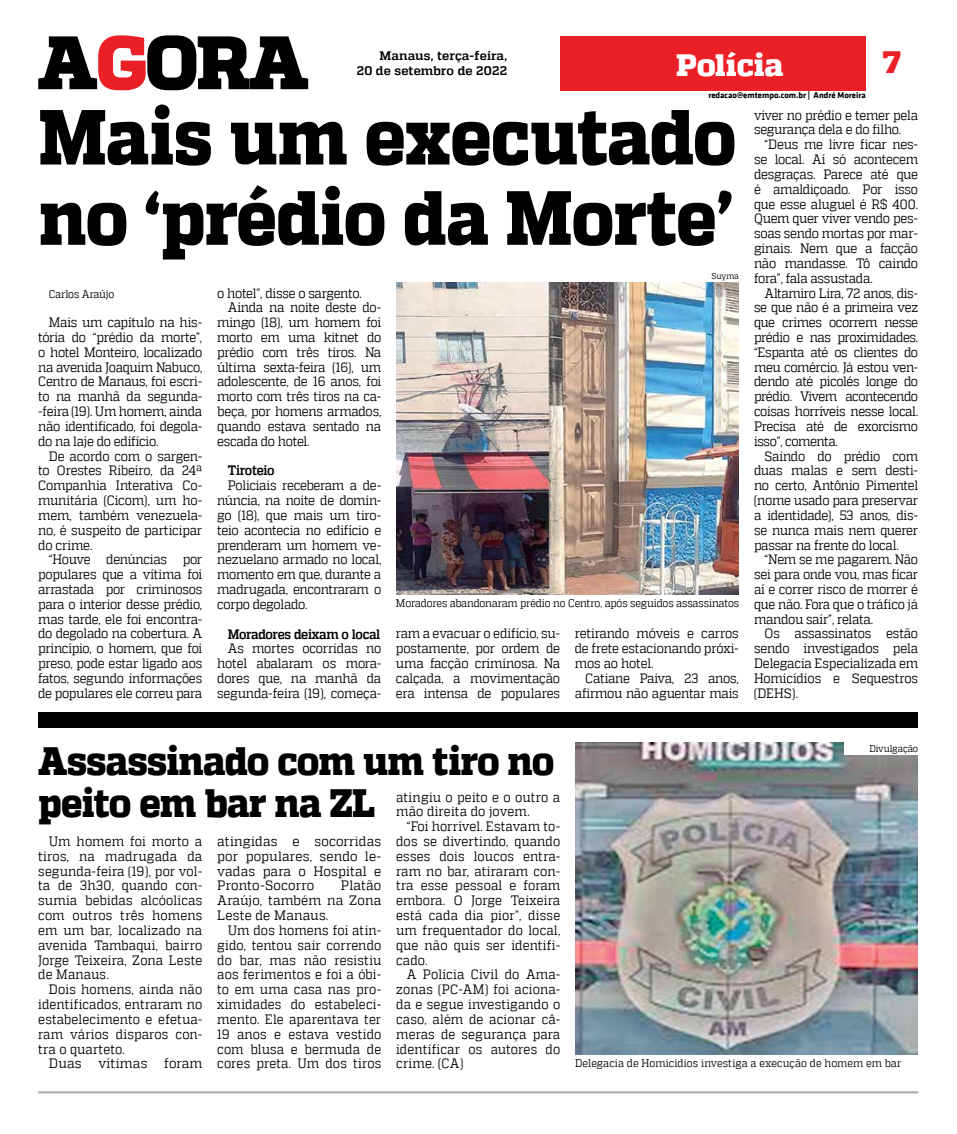
<style>
.page{position:relative;width:957px;height:1134px;background:#fff}
.page>*{position:absolute;margin:0;border:0;box-sizing:border-box;transform-origin:0 0}
.t1{font:800 77.88px "MW Quadon";letter-spacing:-.01em;color:#000;scale:.9 1}
.t2{font:800 76.62px "MW Quadon";letter-spacing:-.015em;color:#000;scale:.9 1}
.t3{font:800 39.5px/42px "MW Quadon";letter-spacing:-.025em;color:#000;scale:.92 1}
.t4{font:800 30.88px "MW Quadon";color:#fff}
.t5{font:800 30.88px "MW Quadon";color:#eb2026}
.t6{font:13.62px/14.9px "MW Quadon";letter-spacing:-.015em;color:#000;text-align:justify;scale:.9 1}
.t7{font:13.62px/14.9px "MW Quadon";letter-spacing:-.015em;color:#000;text-align:justify;scale:.93 1}
.t8{font:13.62px/14.9px "MW Quadon";letter-spacing:.01em;color:#000;scale:.9 1}
.t9{font:700 13.62px "MW Quadon";letter-spacing:-.025em;color:#000;scale:.9 1}
.t10{font:13.62px "MW Quadon";letter-spacing:.015em;color:#000;scale:.93 1}
.t11{font:700 12.38px/14.9px "MW Quadon";letter-spacing:.005em;color:#000;text-align:right}
.t12{font:11.12px "MW Quadon";letter-spacing:-.005em;color:#000;scale:.9 1}
.t13{font:9.88px "MW Quadon";letter-spacing:-.015em;color:#000;scale:.9 1}
.t14{font:700 8.62px "MW Klavika Bd";color:#000}
.t15{font:8.62px "MW Quadon";letter-spacing:-.02em;color:#000;scale:.9 1}
</style>
<div class="page">
<div style="left:560px;top:36px;width:305px;height:54px;background:#eb2026"></div>
<svg style="left:38px;top:35px;width:270px;height:55px"></svg>
<hr style="left:38px;top:1091px;width:880px;height:2px;background:#b1b3b5">
<img style="left:396px;top:283px;width:343px;height:312px">
<div style="left:38px;top:712px;width:880px;height:16px;background:#000"></div>
<img style="left:575px;top:743px;width:342px;height:311px">
<div style="left:844px;top:740px;width:74px;height:15px;background:#fff"></div>
<p class="t11" style="left:357px;top:49px;width:152px">Manaus, terça-feira,<br>20 de setembro de 2022</p>
<h3 class="t4" style="left:676px;top:47px;width:109px">Polícia</h3>
<h3 class="t5" style="left:882px;top:44px;width:20px">7</h3>
<h1 class="t1" style="left:39px;top:91px;width:777px">Mais um executado</h1>
<h2 class="t2" style="left:39px;top:173px;width:773px">no ‘prédio da Morte’</h2>
<p class="t14" style="left:708px;top:88px;width:159px">redacao@emtempo.com.br | André Moreira</p>
<p class="t6" style="left:754px;top:107px;width:184px">viver no prédio e temer pela segurança dela e do filho.</p>
<p class="t6" style="left:754px;top:137px;width:184px;text-indent:11px">“Deus me livre ficar nes&shy;se local. Aí só acontecem desgraças. Parece até que é amaldiçoado. Por isso que esse aluguel é R$ 400.<br>Quem quer viver vendo pes&shy;soas sendo mortas por mar&shy;ginais. Nem que a facção não mandasse. Tô caindo fora”, fala assustada.</p>
<p class="t6" style="left:754px;top:285px;width:184px;text-indent:11px">Altamiro Lira, 72 anos, dis&shy;se que não é a primeira vez que crimes ocorrem nesse prédio e nas proximidades. “Espanta até os clientes do meu comércio. Já estou ven&shy;dendo até picolés longe do prédio. Vivem acontecendo coisas horríveis nesse local.<br>Precisa até de exorcismo isso”, comenta.</p>
<p class="t6" style="left:754px;top:448px;width:184px;text-indent:11px">Saindo do prédio com duas malas e sem desti&shy;no certo, Antônio Pimentel (nome usado para preservar a identidade), 53 anos, dis&shy;se nunca mais nem querer passar na frente do local.</p>
<p class="t6" style="left:754px;top:552px;width:184px;text-indent:11px">“Nem se me pagarem. Não sei para onde vou, mas ficar aí e correr risco de morrer é que não. Fora que o tráfico já mandou sair”, relata.</p>
<p class="t6" style="left:754px;top:626px;width:184px;text-indent:11px">Os assassinatos estão sendo investigados pela Delegacia Especializada em Homicídios e Sequestros (DEHS).</p>
<p class="t15" style="left:711px;top:271px;width:32px">Suyma</p>
<p class="t6" style="left:217px;top:285px;width:162px">o hotel”, disse o sargento.</p>
<p class="t6" style="left:228px;top:300px;width:172px">Ainda na noite deste do-</p>
<p class="t6" style="left:217px;top:315px;width:184px">mingo (18), um homem foi</p>
<p class="t6" style="left:217px;top:330px;width:184px">morto em uma kitnet do</p>
<p class="t6" style="left:217px;top:345px;width:184px">prédio com três tiros. Na</p>
<p class="t6" style="left:217px;top:359px;width:184px">última sexta-feira (16), um</p>
<p class="t6" style="left:217px;top:374px;width:184px">adolescente, de 16 anos, foi</p>
<p class="t6" style="left:217px;top:389px;width:184px">morto com três tiros na ca-</p>
<p class="t6" style="left:217px;top:404px;width:184px">beça, por homens armados,</p>
<p class="t6" style="left:217px;top:419px;width:184px">quando estava sentado na</p>
<p class="t6" style="left:217px;top:433px;width:104px">escada do hotel.</p>
<p class="t9" style="left:228px;top:463px;width:54px">Tiroteio</p>
<p class="t6" style="left:217px;top:478px;width:184px;text-indent:11px">Policiais receberam a de&shy;núncia, na noite de domin&shy;go (18), que mais um tiro&shy;teio acontecia no edifício e prenderam um homem ve&shy;nezuelano armado no local, momento em que, durante a madrugada, encontraram o corpo degolado.</p>
<p class="t9" style="left:228px;top:626px;width:171px">Moradores deixam o local</p>
<p class="t6" style="left:217px;top:641px;width:184px;text-indent:11px">As mortes ocorridas no hotel abalaram os mora&shy;dores que, na manhã da segunda-feira (19), começa-</p>
<p class="t12" style="left:49px;top:287px;width:74px">Carlos Araújo</p>
<p class="t6" style="left:38px;top:315px;width:184px;text-indent:11px">Mais um capítulo na his&shy;tória do “prédio da morte”, o hotel Monteiro, localizado na avenida Joaquim Nabuco, Centro de Manaus, foi escri&shy;to na manhã da segunda--feira (19). Um homem, ainda não identificado, foi degola&shy;do na laje do edifício.</p>
<p class="t6" style="left:38px;top:448px;width:184px;text-indent:11px">De acordo com o sargen&shy;to Orestes Ribeiro, da 24ª Companhia Interativa Co&shy;munitária (Cicom), um ho&shy;mem, também venezuela&shy;no, é suspeito de participar do crime.</p>
<p class="t6" style="left:38px;top:552px;width:184px;text-indent:11px">“Houve denúncias por populares que a vítima foi arrastada por criminosos para o interior desse prédio, mas tarde, ele foi encontra&shy;do degolado na cobertura. A princípio, o homem, que foi preso, pode estar ligado aos fatos, segundo informações de populares ele correu para</p>
<p class="t12" style="left:396px;top:597px;width:383px">Moradores abandonaram prédio no Centro, após seguidos assassinatos</p>
<p class="t6" style="left:396px;top:626px;width:184px">ram a evacuar o edifício, su&shy;postamente, por ordem de uma facção criminosa. Na calçada, a movimentação era intensa de populares</p>
<p class="t6" style="left:575px;top:626px;width:184px">retirando móveis e carros de frete estacionando próxi&shy;mos ao hotel.</p>
<p class="t6" style="left:575px;top:671px;width:184px;text-align:right">Catiane Paiva, 23 anos, afirmou não aguentar mais</p>
<h3 class="t3" style="left:38px;top:741px;width:563px">Assassinado com um tiro no peito em bar na ZL</h3>
<p class="t6" style="left:38px;top:834px;width:184px;text-indent:11px">Um homem foi morto a tiros, na madrugada da segunda-feira (19), por vol&shy;ta de 3h30, quando con&shy;sumia bebidas alcóolicas com outros três homens em um bar, localizado na avenida Tambaqui, bairro Jorge Teixeira, Zona Leste de Manaus.</p>
<p class="t6" style="left:38px;top:982px;width:184px;text-indent:11px">Dois homens, ainda não identificados, entraram no estabelecimento e efetua&shy;ram vários disparos con&shy;tra o quarteto.</p>
<p class="t10" style="left:49px;top:1056px;width:167px">Duas vítimas foram</p>
<p class="t8" style="left:396px;top:789px;width:184px">atingiu o peito e o outro a mão direita do jovem.</p>
<p class="t6" style="left:396px;top:819px;width:184px;text-indent:11px">“Foi horrível. Estavam to&shy;dos se divertindo, quando esses dois loucos entra&shy;ram no bar, atiraram con&shy;tra esse pessoal e foram embora. O Jorge Teixeira está cada dia pior”, disse um frequentador do local, que não quis ser identifi&shy;cado.</p>
<p class="t6" style="left:396px;top:967px;width:184px;text-indent:11px">A Polícia Civil do Ama&shy;zonas (PC-AM) foi aciona&shy;da e segue investigando o caso, além de acionar câ&shy;meras de segurança para identificar os autores do crime. (CA)</p>
<p class="t7" style="left:217px;top:834px;width:178px">atingidas e socorridas por populares, sendo le&shy;vadas para o Hospital e Pronto-Socorro</p>
<p class="t7" style="left:217px;top:878px;width:178px;text-indent:124px">Platão Araújo, também na Zona Leste de Manaus.</p>
<p class="t6" style="left:217px;top:923px;width:184px;text-indent:11px">Um dos homens foi atin&shy;gido, tentou sair correndo do bar, mas não resistiu aos ferimentos e foi a óbi&shy;to em uma casa nas pro&shy;ximidades do estabeleci&shy;mento. Ele aparentava ter 19 anos e estava vestido com blusa e bermuda de cores preta. Um dos tiros</p>
<p class="t13" style="left:869px;top:743px;width:56px">Divulgação</p>
<p class="t12" style="left:575px;top:1057px;width:364px">Delegacia de Homicídios investiga a execução de homem em bar</p>
</div>
